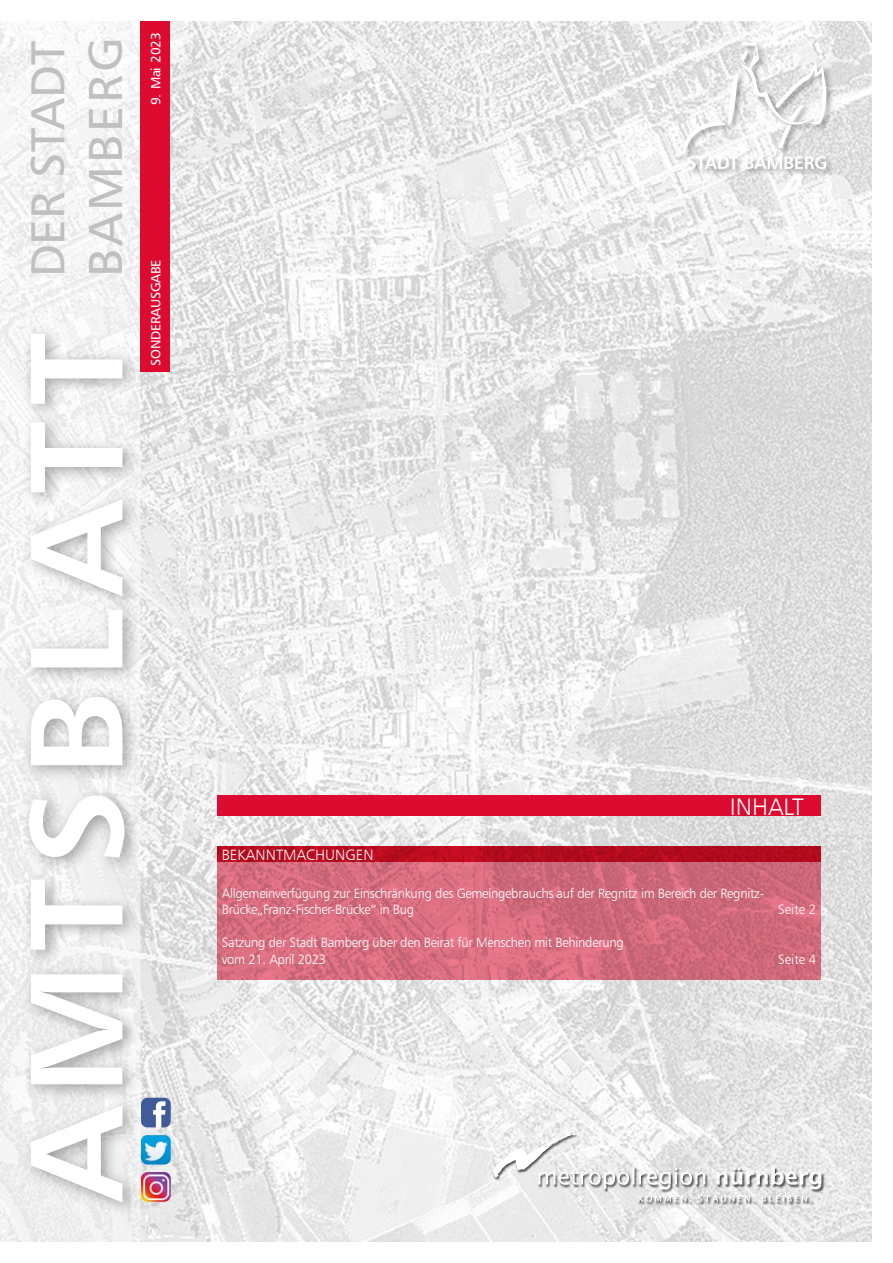
<style>
.page{position:relative;width:893px;height:1263px;background:#fff}
.page>*{position:absolute;margin:0;border:0;box-sizing:border-box;transform-origin:0 0}
.t1{font:132px "Humanist 777 BT Bold B";letter-spacing:.09em;color:#fff;scale:1.05 1}
.t2{font:48px/57.6px "Humanist 777 BT Roman B";letter-spacing:.025em;color:#c1c0c0}
._11_Amt_Copy{font:24px "Humanist 777 BT Light B";color:#fff}
._11_Amt_Copy-2{font:15px "Humanist 777 BT Light B";color:#fff}
._11_Amt_Copy-3{font:13.5px/16.5px "Humanist 777 BT Light B";letter-spacing:-.02em;color:#fff}
.t3{font:13.5px "Humanist 777 BT Roman B";letter-spacing:-.02em;color:#fff}
._10_Headline_Amt{font:13.5px "Humanist 777 BT Light B";letter-spacing:-.02em;color:#fff}
</style>
<div class="page">
<img style="left:0;top:21px;width:872px;height:1221px">
<div style="left:140px;top:21px;width:30px;height:351px;background:#dd0b2f"></div>
<div style="left:682px;top:40px;width:151px;height:137px;background:#000;opacity:.33"></div>
<svg style="left:683px;top:41px;width:143px;height:128px"></svg>
<div style="left:19px;top:323px;width:124px;height:895px;background:#000;opacity:.33"></div>
<div style="left:492px;top:1132px;width:332px;height:73px;background:#000;opacity:.66"></div>
<svg style="left:638px;top:1195px;width:173px;height:7px"></svg>
<svg style="left:493px;top:1132px;width:328px;height:57px"></svg>
<svg style="left:218px;top:846px;width:603px;height:133px"></svg>
<div style="left:218px;top:795px;width:603px;height:20px;background:#dd0b2f"></div>
<img style="left:141px;top:1098px;width:30px;height:29px">
<img style="left:141px;top:1135px;width:30px;height:29px">
<img style="left:141px;top:1172px;width:30px;height:30px">
<p class="t2" style="left:18px;top:277px;width:242px;rotate:-90deg">DER STADT<br>BAMBERG</p>
<p class="t1" style="left:-7px;top:1202px;width:829px;rotate:-90deg">AMTSBLATT</p>
<p class="t3" style="left:147px;top:105px;width:75px;rotate:-90deg">9. Mai 2023</p>
<p class="t3" style="left:147px;top:366px;width:108px;rotate:-90deg">SONDERAUSGABE</p>
<p class="_11_Amt_Copy" style="left:730px;top:792px;width:75px">INHALT</p>
<p class="_11_Amt_Copy-2" style="left:222px;top:846px;width:153px">BEKANNTMACHUNGEN</p>
<p class="_11_Amt_Copy-3" style="left:222px;top:884px;width:544px">Allgemeinverfügung zur Einschränkung des Gemeingebrauchs auf der Regnitz im Bereich der Regnitz-<br>Brücke„Franz-Fischer-Brücke“ in Bug</p>
<p class="_11_Amt_Copy-3" style="left:778px;top:901px;width:40px">Seite 2</p>
<p class="_11_Amt_Copy-3" style="left:222px;top:934px;width:404px">Satzung der Stadt Bamberg über den Beirat für Menschen mit Behinderung</p>
<p class="_10_Headline_Amt" style="left:222px;top:951px;width:106px">vom 21. April 2023</p>
<p class="_10_Headline_Amt" style="left:778px;top:951px;width:40px">Seite 4</p>
</div>
